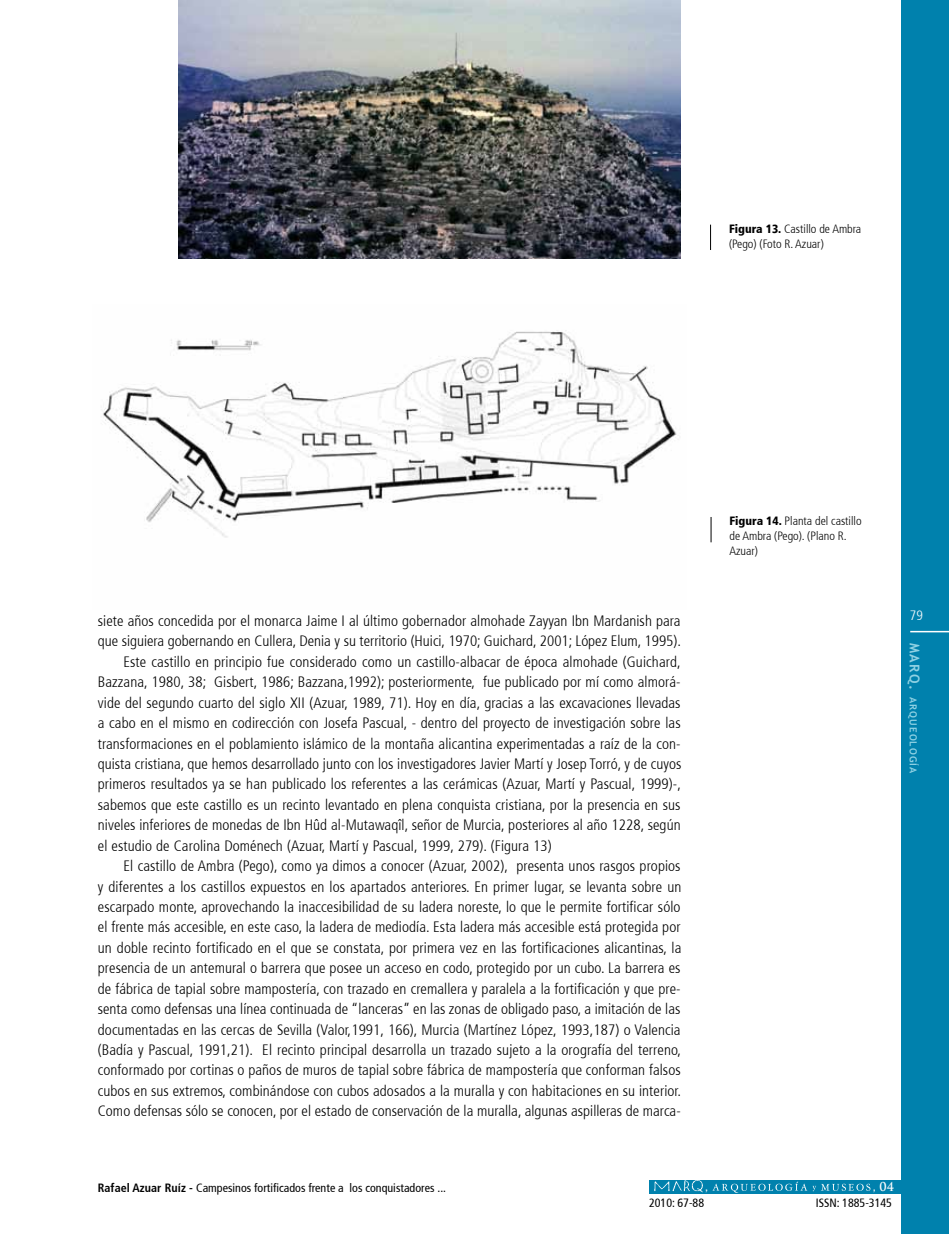
<style>
.page{position:relative;width:949px;height:1234px;background:#fff}
.page>*{position:absolute;margin:0;border:0;box-sizing:border-box;transform-origin:0 0}
.t1{font:300 condensed 15px "Frutiger 47";letter-spacing:.005em;color:#000}
.t2{font:300 condensed 13.5px "Frutiger 47";color:#fff}
.t3{font:300 condensed 12px/15px "Frutiger 47";color:#000}
.t4{font:condensed 12px "Frutiger 57";color:#000}
.t5{font:700 12px "Trajan Pro";color:#fff}
.t6{font:700 9.75px "Trebuchet MS";letter-spacing:.11em;color:#8fd1e3}
.s1{font-family:"Frutiger 77";font-weight:900}
.s2{font-size:13.5px}
.s3{font-family:"Frutiger 67";font-weight:700}
</style>
<div class="page">
<div style="left:900px;top:0;width:48px;height:1233px;background:#0081ad"></div>
<hr style="left:909px;top:630px;width:39px;height:2px;background:#fff">
<div style="left:648px;top:1179px;width:253px;height:14px;background:#0081ad"></div>
<img style="left:652px;top:1179px;width:55px;height:13px">
<svg style="left:712px;top:1181px;width:158px;height:11px"></svg>
<img style="left:178px;top:0;width:502px;height:258px">
<img style="left:103px;top:330px;width:574px;height:208px">
<svg style="left:710px;top:224px;width:1px;height:26px"></svg>
<svg style="left:710px;top:517px;width:1px;height:25px"></svg>
<p class="t3" style="left:728px;top:221px;width:134px"><span class="s1">Figura 13.</span> Castillo de Ambra (Pego) (Foto R. Azuar)</p>
<p class="t1" style="left:98px;top:612px;width:584px">siete años concedida por el monarca Jaime I al último gobernador almohade Zayyan Ibn Mardanish para</p>
<p class="t1" style="left:98px;top:632px;width:584px">que siguiera gobernando en Cullera, Denia y su territorio (Huici, 1970; Guichard, 2001; López Elum, 1995).</p>
<p class="t1" style="left:123px;top:653px;width:559px">Este castillo en principio fue considerado como un castillo-albacar de época almohade (Guichard,</p>
<p class="t1" style="left:98px;top:673px;width:584px">Bazzana, 1980, 38; Gisbert, 1986; Bazzana,1992); posteriormente, fue publicado por mí como almorá-</p>
<p class="t1" style="left:98px;top:693px;width:584px">vide del segundo cuarto del siglo XII (Azuar, 1989, 71). Hoy en día, gracias a las excavaciones llevadas</p>
<p class="t1" style="left:98px;top:714px;width:584px">a cabo en el mismo en codirección con Josefa Pascual, - dentro del proyecto de investigación sobre las</p>
<p class="t1" style="left:98px;top:734px;width:584px">transformaciones en el poblamiento islámico de la montaña alicantina experimentadas a raíz de la con-</p>
<p class="t1" style="left:98px;top:755px;width:585px">quista cristiana, que hemos desarrollado junto con los investigadores Javier Martí y Josep Torró, y de cuyos</p>
<p class="t1" style="left:98px;top:775px;width:584px">primeros resultados ya se han publicado los referentes a las cerámicas (Azuar, Martí y Pascual, 1999)-,</p>
<p class="t1" style="left:98px;top:796px;width:584px">sabemos que este castillo es un recinto levantado en plena conquista cristiana, por la presencia en sus</p>
<p class="t1" style="left:98px;top:816px;width:584px">niveles inferiores de monedas de Ibn Hûd al-Mutawaqîl, señor de Murcia, posteriores al año 1228, según</p>
<p class="t1" style="left:98px;top:836px;width:455px">el estudio de Carolina Doménech (Azuar, Martí y Pascual, 1999, 279). (Figura 13)</p>
<p class="t1" style="left:123px;top:857px;width:558px">El castillo de Ambra (Pego), como ya dimos a conocer (Azuar, 2002), presenta unos rasgos propios</p>
<p class="t1" style="left:98px;top:877px;width:585px">y diferentes a los castillos expuestos en los apartados anteriores. En primer lugar, se levanta sobre un</p>
<p class="t1" style="left:98px;top:898px;width:584px">escarpado monte, aprovechando la inaccesibilidad de su ladera noreste, lo que le permite fortificar sólo</p>
<p class="t1" style="left:98px;top:918px;width:584px">el frente más accesible, en este caso, la ladera de mediodía. Esta ladera más accesible está protegida por</p>
<p class="t1" style="left:98px;top:938px;width:585px">un doble recinto fortificado en el que se constata, por primera vez en las fortificaciones alicantinas, la</p>
<p class="t1" style="left:98px;top:959px;width:584px">presencia de un antemural o barrera que posee un acceso en codo, protegido por un cubo. La barrera es</p>
<p class="t1" style="left:98px;top:979px;width:584px">de fábrica de tapial sobre mampostería, con trazado en cremallera y paralela a la fortificación y que pre-</p>
<p class="t1" style="left:98px;top:1000px;width:583px">senta como defensas una línea continuada de “lanceras” en las zonas de obligado paso, a imitación de las</p>
<p class="t1" style="left:98px;top:1020px;width:584px">documentadas en las cercas de Sevilla (Valor,1991, 166), Murcia (Martínez López, 1993,187) o Valencia</p>
<p class="t1" style="left:98px;top:1040px;width:584px">(Badía y Pascual, 1991,21). El recinto principal desarrolla un trazado sujeto a la orografía del terreno,</p>
<p class="t1" style="left:98px;top:1061px;width:584px">conformado por cortinas o paños de muros de tapial sobre fábrica de mampostería que conforman falsos</p>
<p class="t1" style="left:98px;top:1081px;width:584px">cubos en sus extremos, combinándose con cubos adosados a la muralla y con habitaciones en su interior.</p>
<p class="t1" style="left:98px;top:1102px;width:584px">Como defensas sólo se conocen, por el estado de conservación de la muralla, algunas aspilleras de marca-</p>
<p class="t3" style="left:729px;top:513px;width:133px"><span class="s1">Figura 14.</span> Planta del castillo de Ambra (Pego). (Plano R.<br>Azuar)</p>
<p class="t2" style="left:909px;top:607px;width:15px">79</p>
<p class="t6" style="left:919px;top:642px;width:132px;rotate:90deg"><span class="s2">MARQ.</span> ARQUEOLOGÍA</p>
<p class="t4" style="left:98px;top:1180px;width:350px"><span class="s3">Rafael Azuar Ruíz -</span> Campesinos fortificados frente a los conquistadores ...</p>
<p class="t5" style="left:705px;top:1178px;width:4px">,</p>
<p class="t5" style="left:872px;top:1178px;width:23px">, 04</p>
<p class="t4" style="left:649px;top:1195px;width:57px">2010: 67-88</p>
<p class="t4" style="left:815px;top:1195px;width:78px">ISSN: 1885-3145</p>
</div>
